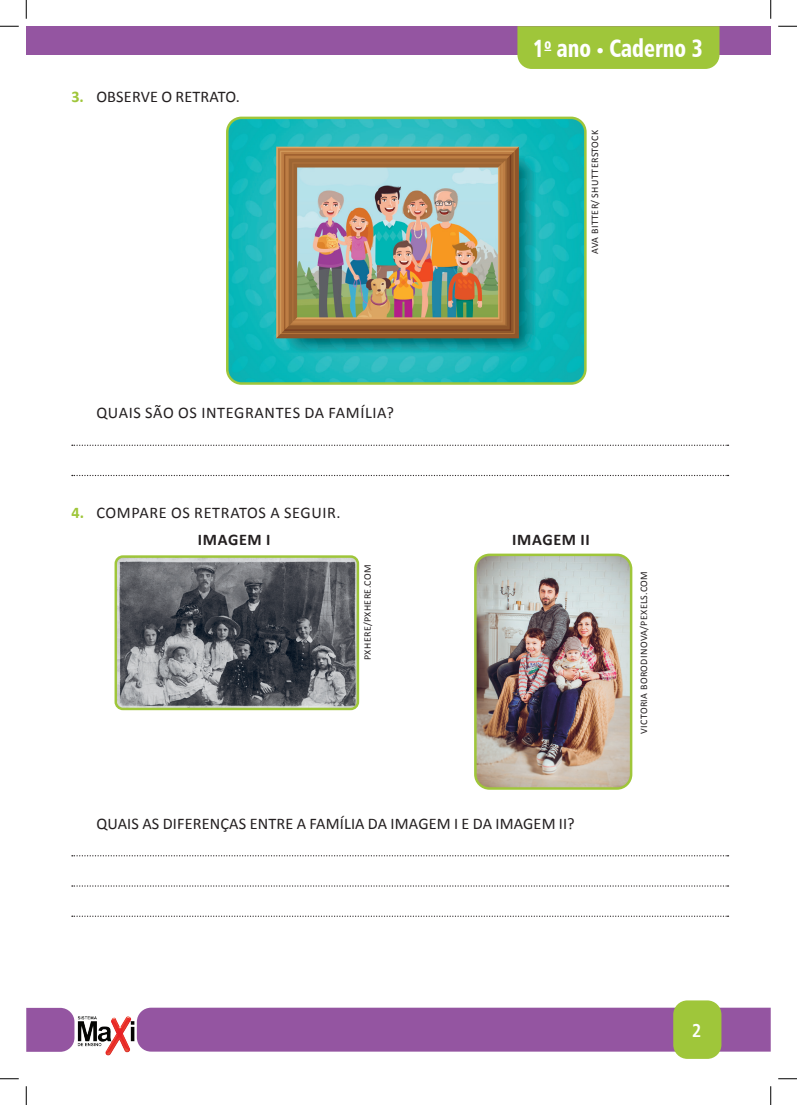
<style>
.page{position:relative;width:797px;height:1105px;background:#fff}
.page>*{position:absolute;margin:0;border:0;box-sizing:border-box;transform-origin:0 0}
.t1{font:25px "Humanist 777 BT Black Condensed B";color:#fff;scale:.85 1}
.t2{font:18.75px "Humanist 777 BT Bold Condensed B";color:#fff}
.Identado{font:16.25px "Calibri";letter-spacing:.01em;color:#231f20}
.Identado-2{font:16.25px "Calibri";letter-spacing:.04em;color:#231f20}
.Identado-3{font:700 16.25px "Calibri";letter-spacing:.04em;color:#231f20}
.credito{font:10px "Calibri";letter-spacing:.04em;color:#231f20}
.s1{font-weight:700;color:#9fc63a}
</style>
<div class="page">
<div style="left:26px;top:26px;width:744px;height:29px;background:#9455a1"></div>
<div style="left:137px;top:1008px;width:633px;height:44px;background:#9455a1"></div>
<svg style="left:26px;top:1008px;width:48px;height:44px;background:#985ca5"></svg>
<div style="left:673px;top:1000px;width:48px;height:59px;background:#9fc63a;border-radius:14px"></div>
<div style="left:517px;top:26px;width:202px;height:43px;background:#9fc63a"></div>
<img style="left:77px;top:1016px;width:58px;height:39px">
<svg style="left:72px;top:445px;width:656px;height:1px"></svg>
<svg style="left:72px;top:475px;width:656px;height:1px"></svg>
<svg style="left:72px;top:855px;width:656px;height:1px"></svg>
<svg style="left:72px;top:885px;width:656px;height:2px"></svg>
<svg style="left:72px;top:916px;width:656px;height:1px"></svg>
<img style="left:227px;top:118px;width:358px;height:264px">
<div style="left:226px;top:117px;width:360px;height:268px;border:2px solid #9fc63a;border-radius:14px"></div>
<img style="left:117px;top:558px;width:241px;height:151px">
<div style="left:114px;top:555px;width:245px;height:155px;border:2px solid #9fc63a;border-radius:7px"></div>
<img style="left:477px;top:555px;width:154px;height:232px">
<div style="left:474px;top:554px;width:158px;height:236px;border:2px solid #9fc63a;border-radius:14px"></div>
<svg style="left:0;top:25px;width:19px;height:2px"></svg>
<svg style="left:778px;top:25px;width:19px;height:2px"></svg>
<svg style="left:0;top:1078px;width:19px;height:1px"></svg>
<svg style="left:778px;top:1078px;width:19px;height:1px"></svg>
<svg style="left:25px;top:0;width:2px;height:19px"></svg>
<svg style="left:25px;top:1086px;width:2px;height:19px"></svg>
<svg style="left:770px;top:0;width:1px;height:19px"></svg>
<svg style="left:770px;top:1086px;width:1px;height:19px"></svg>
<p class="Identado" style="left:72px;top:87px;width:170px"><span class="s1">3.</span> OBSERVE O RETRATO.</p>
<p class="Identado-2" style="left:96px;top:402px;width:299px">QUAIS SÃO OS INTEGRANTES DA FAMÍLIA?</p>
<p class="Identado-2" style="left:72px;top:503px;width:270px"><span class="s1">4.</span> COMPARE OS RETRATOS A SEGUIR.</p>
<p class="Identado-3" style="left:198px;top:529px;width:74px">IMAGEM I</p>
<p class="credito" style="left:361px;top:660px;width:97px;rotate:-90deg">PXHERE/PXHERE.COM</p>
<h1 class="t1" style="left:533px;top:32px;width:201px">1<sup>o</sup> ano • Caderno 3</h1>
<p class="credito" style="left:588px;top:254px;width:126px;rotate:-90deg">AVA BITTER/ SHUTTERSTOCK</p>
<p class="Identado-3" style="left:512px;top:529px;width:79px">IMAGEM II</p>
<p class="credito" style="left:637px;top:734px;width:165px;rotate:-90deg">VICTORIA BORODINOVA/PEXELS.COM</p>
<p class="Identado" style="left:96px;top:813px;width:479px">QUAIS AS DIFERENÇAS ENTRE A FAMÍLIA DA IMAGEM I E DA IMAGEM II?</p>
<p class="t2" style="left:692px;top:1018px;width:11px">2</p>
</div>
